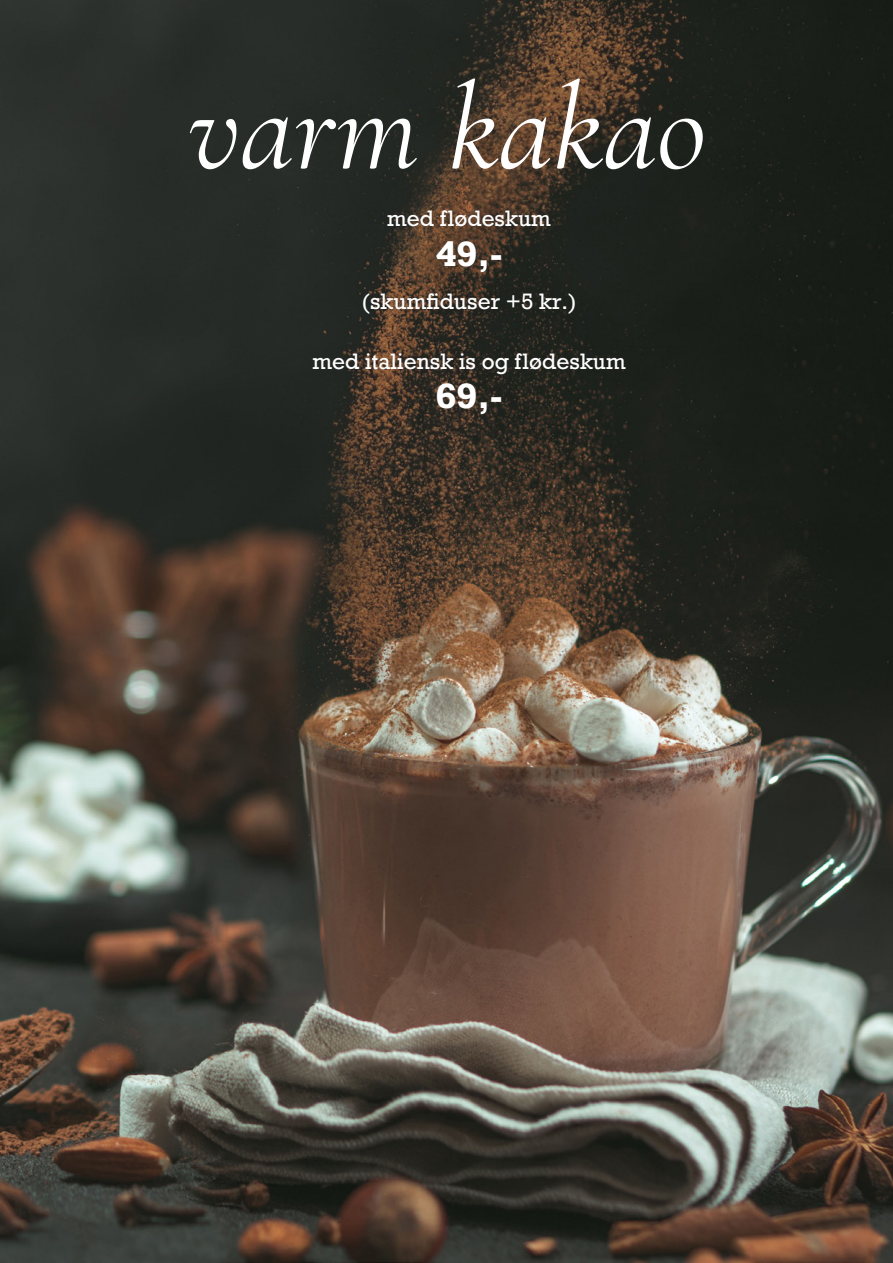
<style>
.page{position:relative;width:893px;height:1263px;background:#fff}
.page>*{position:absolute;margin:0;border:0;box-sizing:border-box;transform-origin:0 0}
.t1{font:italic 123px "Cormorant Garamond";color:#fff}
.t2{font:700 33px "Rockwell";color:#fff}
.t3{font:21px "Rockwell";color:#fff}
</style>
<div class="page">
<img style="left:1px;top:0;width:892px;height:1263px">
<img style="left:0;top:0;width:1px;height:1263px">
<p class="t1" style="left:187px;top:56px;width:520px">varm kakao</p>
<p class="t3" style="left:387px;top:206px;width:165px">med flødeskum</p>
<p class="t2" style="left:436px;top:233px;width:68px">49,-</p>
<p class="t3" style="left:362px;top:288px;width:217px">(skumfiduser +5 kr.)</p>
<p class="t3" style="left:312px;top:348px;width:315px">med italiensk is og flødeskum</p>
<p class="t2" style="left:436px;top:375px;width:68px">69,-</p>
</div>
